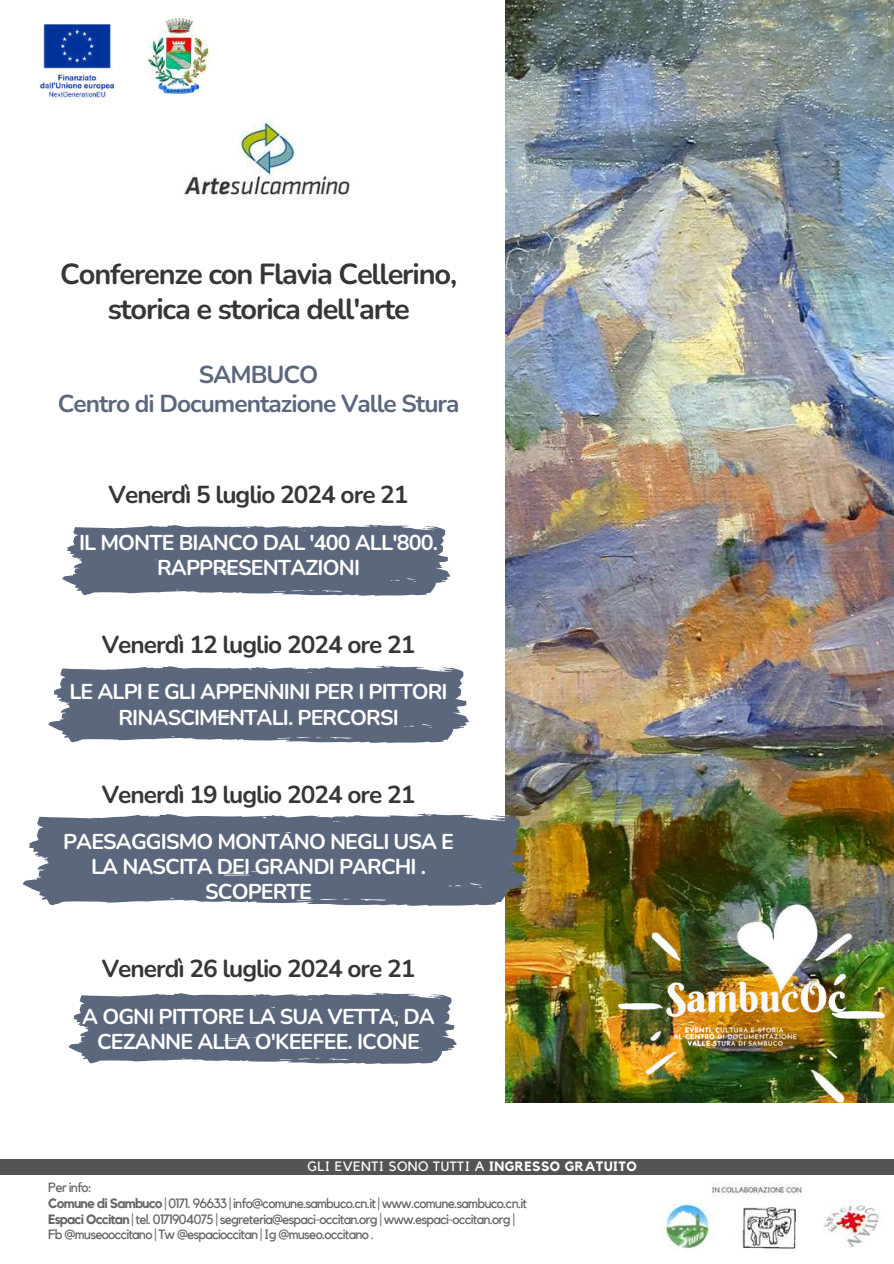
<style>
.page{position:relative;width:894px;height:1264px;background:#fff}
.page>*{position:absolute;margin:0;border:0;box-sizing:border-box;transform-origin:0 0}
.t1{font:700 28.95px/34.7px "Nunito";letter-spacing:-.04em;color:#373636;text-align:center}
.t2{font:700 24.45px "Nunito";letter-spacing:-.04em;color:#373636}
.t3{font:700 24.45px/29.1px "Nunito";letter-spacing:-.04em;color:#5b677c;text-align:center}
.t4{font:700 21.45px/25.2px "Nunito";letter-spacing:-.04em;color:#fff;text-align:center}
.t5{font:13.5px/15.8px "Kollektif";letter-spacing:-.06em;color:#666}
.t6{font:13.5px "Kollektif";letter-spacing:.035em;color:#fff}
.s1{font-weight:700}
</style>
<div class="page">
<div style="left:0;top:1159px;width:893px;height:15px;background:#545454"></div>
<img style="left:712px;top:1183px;width:90px;height:13px">
<img style="left:662px;top:1200px;width:217px;height:52px">
<img style="left:505px;top:0;width:388px;height:1101px">
<img style="left:184px;top:118px;width:166px;height:81px">
<svg style="left:62px;top:524px;width:388px;height:72px;background:#6f798c"></svg>
<svg style="left:48px;top:665px;width:421px;height:78px;background:#6f798c"></svg>
<svg style="left:23px;top:813px;width:503px;height:93px;background:#6b7586"></svg>
<svg style="left:69px;top:992px;width:387px;height:72px;background:#6e798b"></svg>
<img style="left:614px;top:1052px;width:103px;height:51px">
<img style="left:804px;top:1052px;width:82px;height:52px">
<img style="left:614px;top:899px;width:272px;height:153px">
<img style="left:39px;top:24px;width:76px;height:76px">
<img style="left:147px;top:16px;width:62px;height:79px">
<h1 class="t1" style="left:60px;top:257px;width:398px">Conferenze con Flavia Cellerino, storica e storica dell'arte</h1>
<h2 class="t3" style="left:58px;top:361px;width:403px">SAMBUCO<br>Centro di Documentazione Valle Stura</h2>
<h2 class="t2" style="left:109px;top:478px;width:301px">Venerdì 5 luglio 2024 ore 21</h2>
<h3 class="t4" style="left:79px;top:530px;width:360px">IL MONTE BIANCO DAL '400 ALL'800.<br>RAPPRESENTAZIONI</h3>
<h2 class="t2" style="left:102px;top:628px;width:315px">Venerdì 12 luglio 2024 ore 21</h2>
<h3 class="t4" style="left:69px;top:679px;width:379px">LE ALPI E GLI APPENNINI PER I PITTORI<br>RINASCIMENTALI. PERCORSI</h3>
<h2 class="t2" style="left:102px;top:777px;width:315px">Venerdì 19 luglio 2024 ore 21</h2>
<h3 class="t4" style="left:63px;top:829px;width:392px">PAESAGGISMO MONTANO NEGLI USA E<br>LA NASCITA DEI GRANDI PARCHI .<br>SCOPERTE</h3>
<h2 class="t2" style="left:102px;top:952px;width:315px">Venerdì 26 luglio 2024 ore 21</h2>
<h3 class="t4" style="left:82px;top:1004px;width:354px">A OGNI PITTORE LA SUA VETTA, DA<br>CEZANNE ALLA O'KEEFEE. ICONE</h3>
<p class="t6" style="left:307px;top:1160px;width:331px">GLI EVENTI SONO TUTTI A <span class="s1">INGRESSO GRATUITO</span></p>
<p class="t5" style="left:48px;top:1179px;width:480px">Per info:<br><span class="s1">Comune di Sambuco</span> | 0171. 96633 | info@comune.sambuco.cn.it | www.comune.sambuco.cn.it <span class="s1">Espaci Occitan</span> | tel. 0171904075 | segreteria@espaci-occitan.org | www.espaci-occitan.org | Fb @museooccitano | Tw @espacioccitan | Ig @museo.occitano .</p>
</div>
